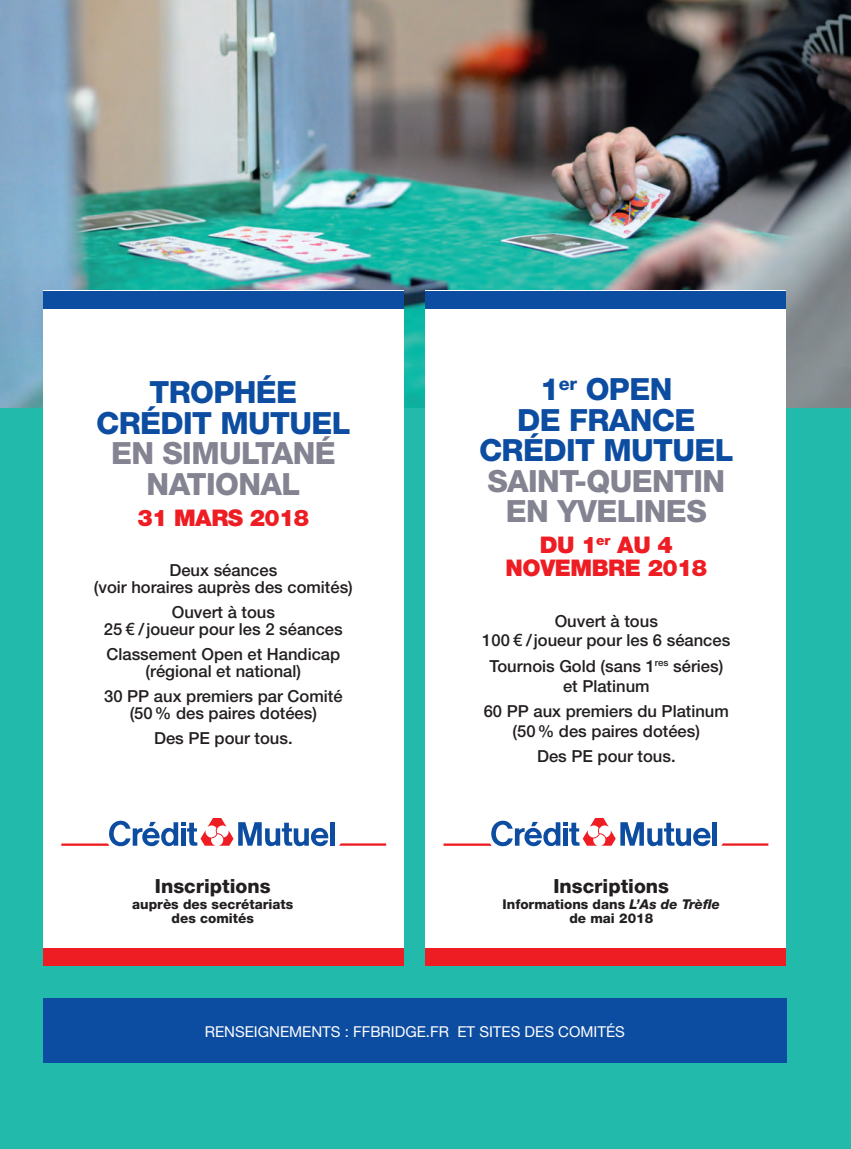
<style>
.page{position:relative;width:851px;height:1149px;background:#fff}
.page>*{position:absolute;margin:0;border:0;box-sizing:border-box;transform-origin:0 0}
.t1{font:800 30.6px/30.6px "Helvetica Neue";letter-spacing:-.02em;color:#0d4da1;text-align:center}
.t2{font:800 30.6px/30.6px "Helvetica Neue";letter-spacing:-.02em;color:#838392;text-align:center}
.t3{font:900 22.95px/23px "Helvetica Neue";letter-spacing:-.02em;color:#ee1d23;text-align:center}
.t4{font:800 19.5px "Helvetica Neue";color:#231f20}
.t5{font:500 16.65px/16.5px "Helvetica Neue";color:#231f20;text-align:center}
.t6{font:15px "Helvetica Neue";color:#fff}
.t7{font:800 13.5px/13.5px "Helvetica Neue";color:#231f20;text-align:center}
.s1{font-family:"Linotype Euro Font Gto P";font-weight:400}
.s2{font-style:italic}
</style>
<div class="page">
<div style="left:0;top:334px;width:850px;height:814px;background:#22bbab"></div>
<img style="left:0;top:0;width:850px;height:407px">
<div style="left:43px;top:290px;width:361px;height:663px;background:#fff"></div>
<div style="left:425px;top:290px;width:361px;height:663px;background:#fff"></div>
<div style="left:43px;top:998px;width:743px;height:64px;background:#0d4da1"></div>
<div style="left:43px;top:290px;width:361px;height:18px;background:#0d4da1"></div>
<div style="left:43px;top:947px;width:361px;height:18px;background:#ee1d23"></div>
<div style="left:425px;top:290px;width:361px;height:18px;background:#0d4da1"></div>
<div style="left:425px;top:947px;width:361px;height:18px;background:#ee1d23"></div>
<svg style="left:339px;top:843px;width:47px;height:2px"></svg>
<div style="left:330px;top:821px;width:5px;height:24px;background:#0d4da1"></div>
<svg style="left:61px;top:818px;width:268px;height:29px"></svg>
<svg style="left:722px;top:843px;width:46px;height:2px"></svg>
<div style="left:712px;top:821px;width:5px;height:24px;background:#0d4da1"></div>
<svg style="left:443px;top:818px;width:267px;height:29px"></svg>
<p class="t1" style="left:149px;top:377px;width:149px">TROPHÉE</p>
<p class="t1" style="left:96px;top:407px;width:256px">CRÉDIT MUTUEL</p>
<p class="t2" style="left:111px;top:438px;width:226px">EN SIMULTANÉ</p>
<p class="t2" style="left:147px;top:468px;width:155px">NATIONAL</p>
<p class="t3" style="left:137px;top:505px;width:173px">31 MARS 2018</p>
<p class="t5" style="left:94px;top:561px;width:260px">Deux séances<br>(voir horaires auprès des comités)</p>
<p class="t5" style="left:104px;top:603px;width:240px">Ouvert à tous<br>25<span class="s1">3</span>/joueur pour les 2 séances</p>
<p class="t5" style="left:106px;top:645px;width:235px">Classement Open et Handicap (régional et national)</p>
<p class="t5" style="left:104px;top:687px;width:240px">30 PP aux premiers par Comité (50% des paires dotées)</p>
<p class="t5" style="left:154px;top:729px;width:140px">Des PE pour tous.</p>
<p class="t4" style="left:155px;top:874px;width:117px">Inscriptions</p>
<p class="t7" style="left:132px;top:897px;width:162px">auprès des secrétariats des comités</p>
<p class="t1" style="left:479px;top:373px;width:256px">1<sup>er</sup> OPEN<br>DE FRANCE<br>CRÉDIT MUTUEL</p>
<p class="t2" style="left:487px;top:465px;width:239px">SAINT-QUENTIN<br>EN YVELINES</p>
<p class="t3" style="left:505px;top:533px;width:203px">DU 1<sup>er</sup> AU 4<br>NOVEMBRE 2018</p>
<p class="t5" style="left:482px;top:610px;width:249px;line-height:20px">Ouvert à tous<br>100<span class="s1">3</span>/joueur pour les 6 séances</p>
<p class="t5" style="left:489px;top:655px;width:235px;line-height:20px">Tournois Gold (sans 1<sup>res</sup> séries) et Platinum</p>
<p class="t5" style="left:483px;top:700px;width:247px;line-height:20px">60 PP aux premiers du Platinum (50% des paires dotées)</p>
<p class="t5" style="left:537px;top:747px;width:140px">Des PE pour tous.</p>
<p class="t4" style="left:553px;top:874px;width:117px">Inscriptions</p>
<p class="t7" style="left:502px;top:897px;width:219px">Informations dans <span class="s2">L’As de Trèfle</span></p>
<p class="t7" style="left:569px;top:910px;width:85px">de mai 2018</p>
<p class="t6" style="left:205px;top:1022px;width:421px">RENSEIGNEMENTS : FFBRIDGE.FR ET SITES DES COMITÉS</p>
</div>
